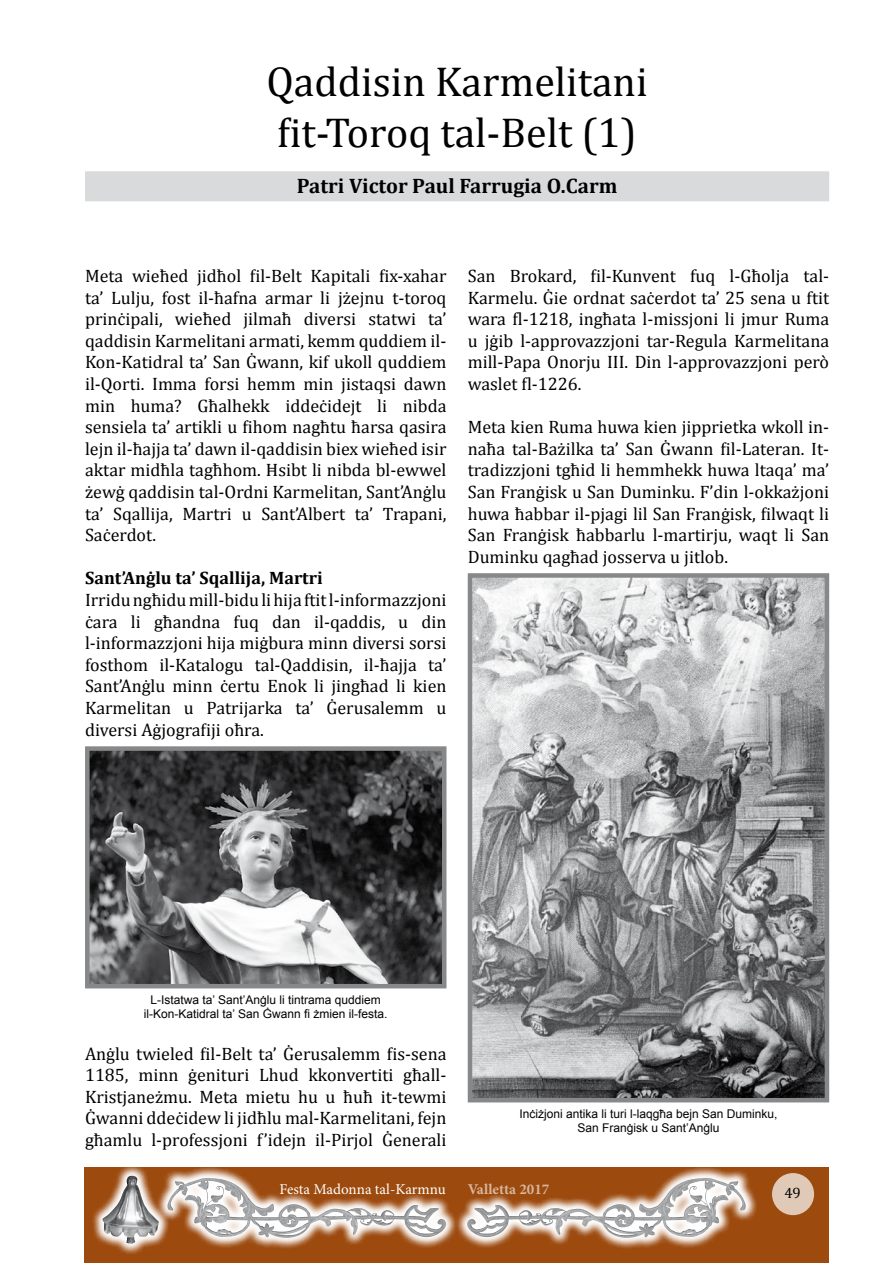
<style>
.page{position:relative;width:893px;height:1263px;background:#fff}
.page>*{position:absolute;margin:0;border:0;box-sizing:border-box;transform-origin:0 0}
.t1{font:42px/50.4px "Cambria";color:#000}
.t2{font:700 21px "Cambria";color:#000}
.t3{font:18px/21.6px "Cambria";color:#000;text-align:justify}
.t4{font:700 18px "Cambria";color:#000}
.t5{font:15px "Minion Pro";letter-spacing:-.01em;color:#fff}
.t6{font:700 15px "Minion Pro";color:#d7b79f}
.t7{font:15px "Cambria";color:#000}
.t8{font:12px/14.4px "Arial";color:#000;text-align:center}
</style>
<div class="page">
<div style="left:85px;top:171px;width:744px;height:30px;background:#d9dadb"></div>
<img style="left:90px;top:751px;width:351px;height:232px">
<div style="left:85px;top:746px;width:361px;height:242px;border:4px solid #87888a"></div>
<img style="left:473px;top:578px;width:351px;height:519px">
<div style="left:468px;top:573px;width:361px;height:529px;border:4px solid #87888a"></div>
<div style="left:84px;top:1167px;width:744px;height:96px;background:#9c4a0e"></div>
<div style="left:772px;top:1173px;width:42px;height:42px;background:#e1c9b7;border-radius:50%"></div>
<svg style="left:170px;top:1167px;width:286px;height:81px"></svg>
<svg style="left:456px;top:1167px;width:301px;height:81px"></svg>
<svg style="left:93px;top:1167px;width:77px;height:87px"></svg>
<h1 class="t1" style="left:266px;top:57px;width:383px">Qaddisin Karmelitani fit-Toroq tal-Belt (1)</h1>
<p class="t2" style="left:297px;top:171px;width:322px">Patri Victor Paul Farrugia O.Carm</p>
<p class="t3" style="left:85px;top:265px;width:363px">Meta wieħed jidħol fil-Belt Kapitali fix-xahar ta’ Lulju, fost il-ħafna armar li jżejnu t-toroq prinċipali, wieħed jilmaħ diversi statwi ta’ qaddisin Karmelitani armati, kemm quddiem il-Kon-Katidral ta’ San Ġwann, kif ukoll quddiem il-Qorti. Imma forsi hemm min jistaqsi dawn min huma? Għalhekk iddeċidejt li nibda sensiela ta’ artikli u fihom nagħtu ħarsa qasira lejn il-ħajja ta’ dawn il-qaddisin biex wieħed isir aktar midħla tagħhom. Ħsibt li nibda bl-ewwel żewġ qaddisin tal-Ordni Karmelitan, Sant’Anġlu ta’ Sqallija, Martri u Sant’Albert ta’ Trapani, Saċerdot.</p>
<p class="t4" style="left:85px;top:565px;width:239px">Sant’Anġlu ta’ Sqallija, Martri</p>
<p class="t3" style="left:85px;top:589px;width:363px">Irridu ngħidu mill-bidu li hija ftit l-informazzjoni ċara li għandna fuq dan il-qaddis, u din l-informazzjoni hija miġbura minn diversi sorsi fosthom il-Katalogu tal-Qaddisin, il-ħajja ta’ Sant’Anġlu minn ċertu Enok li jingħad li kien Karmelitan u Patrijarka ta’ Ġerusalemm u diversi Aġjografiji oħra.</p>
<p class="t3" style="left:468px;top:265px;width:363px">San Brokard, fil-Kunvent fuq l-Għolja tal-Karmelu. Ġie ordnat saċerdot ta’ 25 sena u ftit wara fl-1218, ingħata l-missjoni li jmur Ruma u jġib l-approvazzjoni tar-Regula Karmelitana mill-Papa Onorju III. Din l-approvazzjoni però waslet fl-1226.</p>
<p class="t3" style="left:468px;top:416px;width:363px">Meta kien Ruma huwa kien jipprietka wkoll in&shy;naħa tal-Bażilka ta’ San Ġwann fil-Lateran. It&shy;tradizzjoni tgħid li hemmhekk huwa ltaqa’ ma’ San Franġisk u San Duminku. F’din l-okkażjoni huwa ħabbar il-pjagi lil San Franġisk, filwaqt li San Franġisk ħabbarlu l-martirju, waqt li San Duminku qagħad josserva u jitlob.</p>
<p class="t8" style="left:144px;top:992px;width:245px">L-Istatwa ta’ Sant’Anġlu li tintrama quddiem il-Kon-Katidral ta’ San Ġwann fi żmien il-festa.</p>
<p class="t3" style="left:85px;top:1042px;width:363px">Anġlu twieled fil-Belt ta’ Ġerusalemm fis-sena 1185, minn ġenituri Lhud kkonvertiti għall-Kristjaneżmu. Meta mietu hu u ħuħ it-tewmi Ġwanni ddeċidew li jidħlu mal-Karmelitani, fejn għamlu l-professjoni f’idejn il-Pirjol Ġenerali</p>
<p class="t8" style="left:519px;top:1106px;width:260px">Inċiżjoni antika li turi l-laqgħa bejn San Duminku,<br>San Franġisk u Sant’Anġlu</p>
<p class="t5" style="left:279px;top:1179px;width:168px">Festa Madonna tal-Karmnu</p>
<p class="t6" style="left:468px;top:1178px;width:83px">Valletta 2017</p>
<p class="t7" style="left:784px;top:1184px;width:18px">49</p>
</div>
